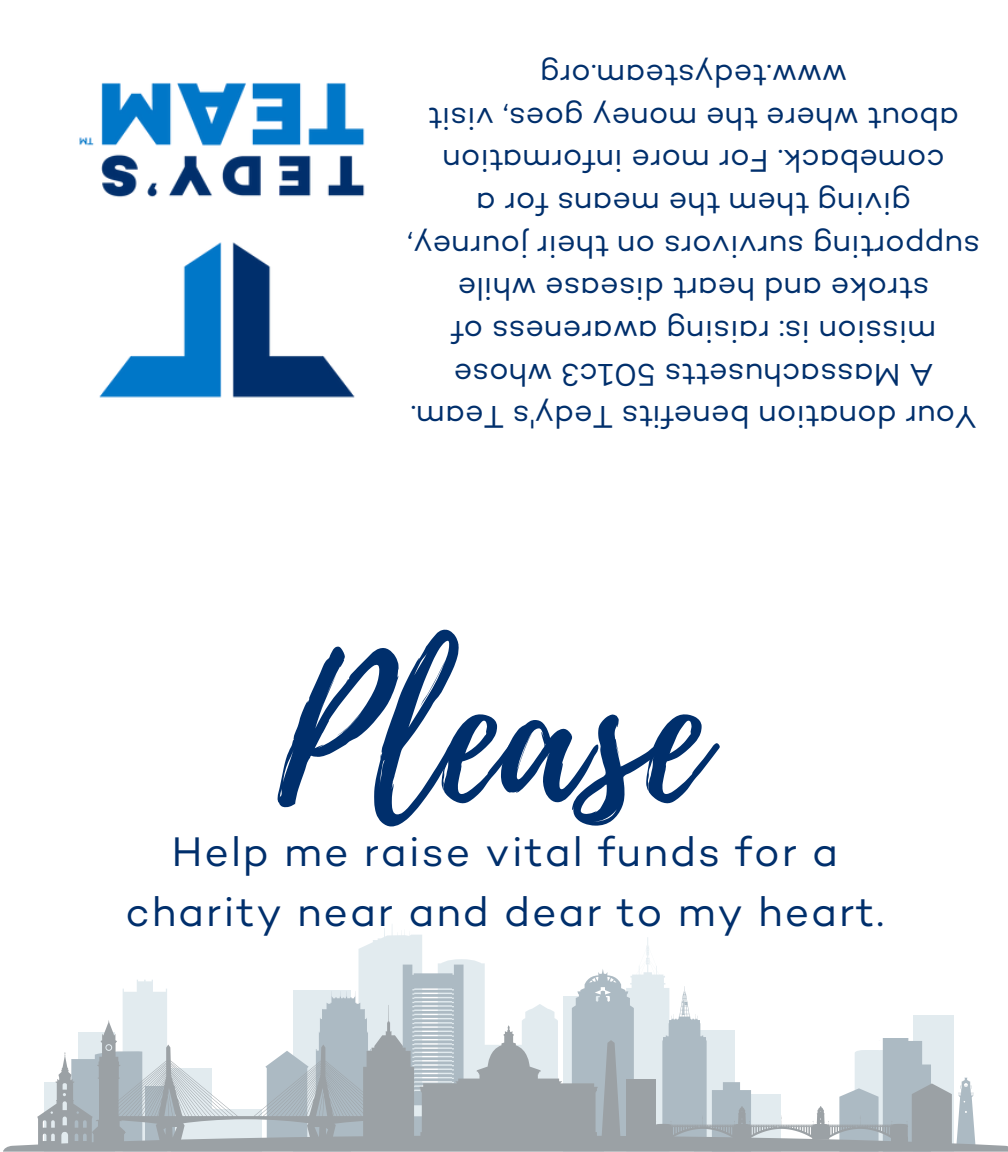
<style>
.page{position:relative;width:1008px;height:1152px;background:#fff}
.page>*{position:absolute;margin:0;border:0;box-sizing:border-box;transform-origin:0 0}
.t1{font:190.8px "Playlist Script";color:#002f6c}
.t2{font:42px/60px "Campton";letter-spacing:.045em;color:#002f6c;text-align:center}
.t3{font:32px/42.8px "Campton";color:#002f6c;text-align:center}
</style>
<div class="page">
<img style="left:79px;top:83px;width:286px;height:315px">
<svg style="left:3px;top:925px;width:1005px;height:227px"></svg>
<p class="t3" style="left:980px;top:435px;width:574px;rotate:-180deg">Y o r u d o an o i t n b s t i f ene T de y s ' T ae m .<br>A M a ass st tesuhc 05 3c1 w oh es<br>m o i ss i n ar : s i gn i s i a w a ssene r o f<br>or t s ek a dn aeh t r d aes i es w e l i h<br>pus p o gni tr ovivrus sr o n r ieht oj yenru , g gn i v i meht eht m ae sn of r a<br>oc m be a oF. kc r m o er ofn i mr a o i t n<br>a b o tu w er eh eht m o yen g o t i s i v, se<br>w w w det . y aets m o . gr</p>
<h2 class="t1" style="left:278px;top:598px;width:430px">Please</h2>
<h1 class="t2" style="left:126px;top:826px;width:760px">Help me raise vital funds for a charity near and dear to my heart.</h1>
</div>
